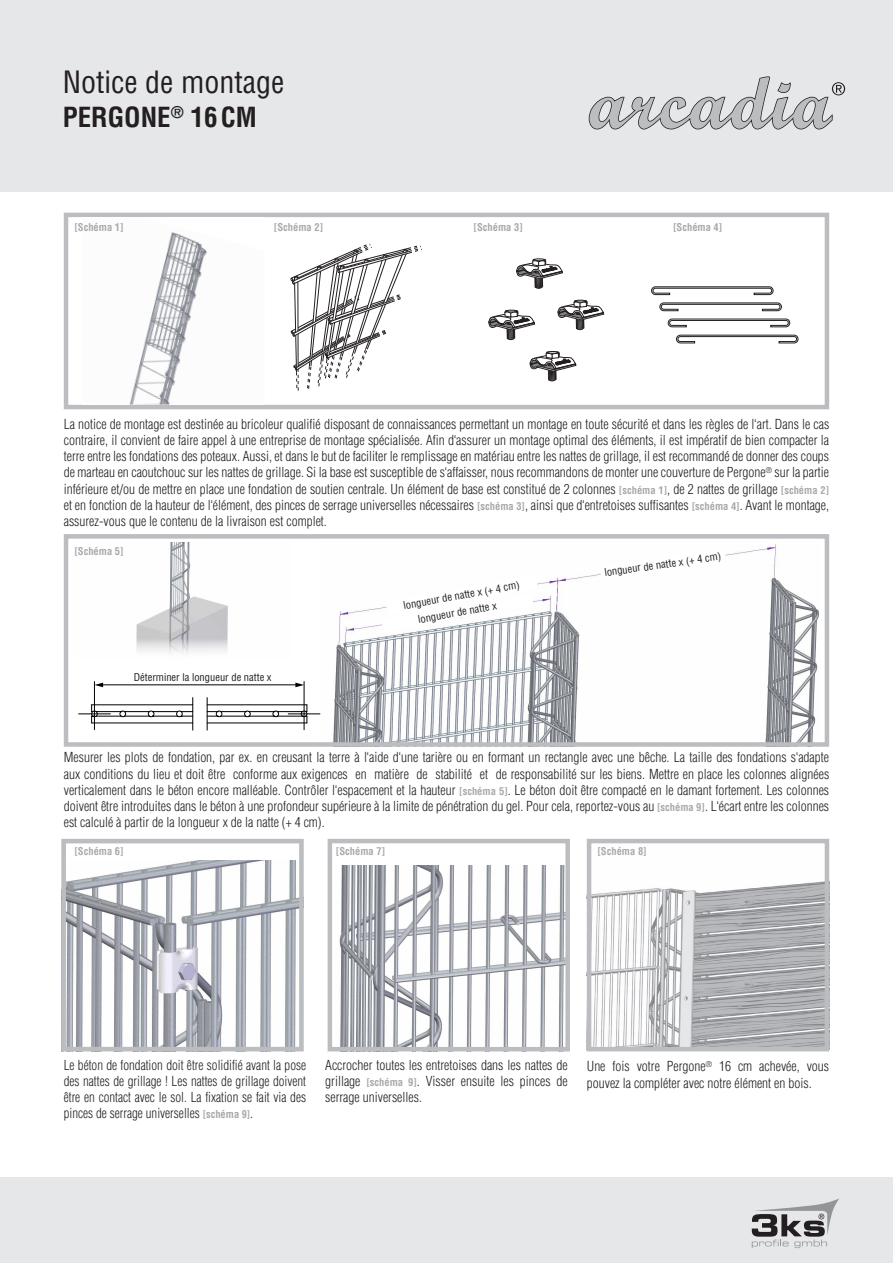
<style>
.page{position:relative;width:893px;height:1263px;background:#fff}
.page>*{position:absolute;margin:0;border:0;box-sizing:border-box;transform-origin:0 0}
.t1{font:condensed 30px "Helvetica LT Std";color:#231f20}
.t2{font:700 condensed 27px "Helvetica LT Std";color:#231f20}
.t3{font:300 condensed 13.5px/16.2px "Helvetica LT Std";color:#231f20;text-align:justify}
.t4{font:300 condensed 13.5px/16.2px "Helvetica LT Std";color:#231f20;text-align:justify;scale:.96 1}
.t5{font:condensed 12.75px "Helvetica Neue LT Std";color:#231f20}
.t6{font:condensed 10.5px/16.5px "Helvetica LT Std";color:#231f20}
.t7{font:700 condensed 10.5px "Helvetica LT Std";color:#a8a9ad}
.s1{font-weight:700;font-size:10.5px;color:#a8a9ad}
</style>
<div class="page">
<img style="left:339px;top:865px;width:226px;height:181px">
<div style="left:328px;top:839px;width:242px;height:212px;border:4px solid #bcbdc0"></div>
<div style="left:0;top:0;width:893px;height:191px;background:#e6e7e9"></div>
<div style="left:0;top:1178px;width:893px;height:85px;background:#e6e7e9"></div>
<svg style="left:752px;top:1198px;width:87px;height:50px"></svg>
<svg style="left:588px;top:76px;width:257px;height:54px"></svg>
<img style="left:67px;top:861px;width:231px;height:184px">
<div style="left:61px;top:839px;width:243px;height:212px;border:5px solid #bcbdc0"></div>
<div style="left:64px;top:213px;width:765px;height:196px;background:#fff;border:4px solid #bcbdc0"></div>
<svg style="left:291px;top:243px;width:131px;height:147px"></svg>
<svg style="left:651px;top:286px;width:123px;height:9px"></svg>
<svg style="left:659px;top:302px;width:123px;height:9px"></svg>
<svg style="left:668px;top:318px;width:122px;height:9px"></svg>
<svg style="left:676px;top:335px;width:123px;height:8px"></svg>
<img style="left:82px;top:217px;width:183px;height:188px">
<svg style="left:516px;top:259px;width:47px;height:30px"></svg>
<svg style="left:558px;top:300px;width:46px;height:30px"></svg>
<svg style="left:488px;top:310px;width:47px;height:30px"></svg>
<svg style="left:530px;top:351px;width:46px;height:30px"></svg>
<img style="left:136px;top:542px;width:92px;height:112px">
<img style="left:319px;top:544px;width:500px;height:198px">
<img style="left:592px;top:881px;width:232px;height:165px">
<div style="left:587px;top:839px;width:242px;height:212px;border:4px solid #bcbdc0"></div>
<hr style="left:102px;top:684px;width:195px;height:1px;background:#000001">
<svg style="left:295px;top:683px;width:9px;height:4px"></svg>
<svg style="left:95px;top:683px;width:8px;height:4px"></svg>
<hr style="left:192px;top:698px;width:1px;height:32px;background:#000001">
<hr style="left:207px;top:698px;width:1px;height:32px;background:#000001">
<hr style="left:79px;top:714px;width:31px;height:1px;background:#000001">
<hr style="left:94px;top:681px;width:1px;height:49px;background:#000001">
<hr style="left:288px;top:714px;width:32px;height:1px;background:#000001">
<hr style="left:304px;top:681px;width:1px;height:49px;background:#000001">
<hr style="left:92px;top:704px;width:101px;height:1px;background:#000001">
<hr style="left:92px;top:723px;width:101px;height:1px;background:#000001">
<svg style="left:91px;top:705px;width:102px;height:18px"></svg>
<hr style="left:207px;top:704px;width:100px;height:1px;background:#000001">
<hr style="left:207px;top:723px;width:100px;height:1px;background:#000001">
<svg style="left:207px;top:705px;width:101px;height:18px"></svg>
<svg style="left:381px;top:575px;width:157px;height:57px"></svg>
<svg style="left:600px;top:548px;width:126px;height:32px"></svg>
<div style="left:64px;top:534px;width:765px;height:213px;border:4px solid #bcbdc0"></div>
<h1 class="t1" style="left:63px;top:63px;width:223px">Notice de montage</h1>
<h2 class="t2" style="left:63px;top:101px;width:196px">PERGONE<sup>®</sup> 16CM</h2>
<p class="t7" style="left:74px;top:220px;width:51px">[Schéma 1]</p>
<p class="t7" style="left:673px;top:220px;width:51px">[Schéma 4]</p>
<p class="t7" style="left:274px;top:220px;width:51px">[Schéma 2]</p>
<p class="t7" style="left:474px;top:220px;width:51px">[Schéma 3]</p>
<p class="t3" style="left:64px;top:416px;width:767px">La notice de montage est destinée au bricoleur qualifié disposant de connaissances permettant un montage en toute sécurité et dans les règles de l‘art. Dans le cas contraire, il convient de faire appel à une entreprise de montage spécialisée. Afin d‘assurer un montage optimal des éléments, il est impératif de bien compacter la terre entre les fondations des poteaux. Aussi, et dans le but de faciliter le remplissage en matériau entre les nattes de grillage, il est recommandé de donner des coups de marteau en caoutchouc sur les nattes de grillage. Si la base est susceptible de s‘affaisser, nous recommandons de monter une couverture de Pergone<sup>®</sup> sur la partie inférieure et/ou de mettre en place une fondation de soutien centrale. Un élément de base est constitué de 2 colonnes <span class="s1">[schéma 1]</span>, de 2 nattes de grillage <span class="s1">[schéma 2] </span>et en fonction de la hauteur de l‘élément, des pinces de serrage universelles nécessaires <span class="s1">[schéma 3]</span>, ainsi que d‘entretoises suffisantes <span class="s1">[schéma 4]</span>. Avant le montage, assurez-vous que le contenu de la livraison est complet.</p>
<p class="t7" style="left:74px;top:545px;width:51px">[Schéma 5]</p>
<p class="t5" style="left:131px;top:670px;width:135px">Ermitteln der Mattenlänge ×</p>
<p class="t6" style="left:134px;top:668px;width:139px">Déterminer la longueur de natte x</p>
<p class="t6" style="left:414px;top:595px;width:107px;text-indent:-12px;rotate:-10deg">longueur de natte x (+ 4 cm) longueur de natte x</p>
<p class="t6" style="left:603px;top:564px;width:119px;rotate:-8deg">longueur de natte x (+ 4 cm)</p>
<p class="t3" style="left:64px;top:749px;width:767px">Mesurer les plots de fondation, par ex. en creusant la terre à l‘aide d‘une tarière ou en formant un rectangle avec une bêche. La taille des fondations s‘adapte aux conditions du lieu et doit être conforme aux exigences en matière de stabilité et de responsabilité sur les biens. Mettre en place les colonnes alignées verticalement dans le béton encore malléable. Contrôler l‘espacement et la hauteur <span class="s1">[schéma 5]</span>. Le béton doit être compacté en le damant fortement. Les colonnes doivent être introduites dans le béton à une profondeur supérieure à la limite de pénétration du gel. Pour cela, reportez-vous au <span class="s1">[schéma 9]</span>. L‘écart entre les colonnes est calculé à partir de la longueur x de la natte (+ 4 cm).</p>
<p class="t7" style="left:74px;top:844px;width:51px">[Schéma 6]</p>
<p class="t7" style="left:336px;top:844px;width:51px">[Schéma 7]</p>
<p class="t7" style="left:597px;top:844px;width:51px">[Schéma 8]</p>
<p class="t4" style="left:64px;top:1057px;width:254px">Le béton de fondation doit être solidifié avant la pose des nattes de grillage ! Les nattes de grillage doivent être en contact avec le sol. La fixation se fait via des pinces de serrage universelles <span class="s1">[schéma 9]</span>.</p>
<p class="t3" style="left:325px;top:1056px;width:244px">Accrocher toutes les entretoises dans les nattes de grillage <span class="s1">[schéma 9]</span>. Visser ensuite les pinces de serrage universelles.</p>
<p class="t3" style="left:587px;top:1058px;width:244px">Une fois votre Pergone<sup>®</sup> 16 cm achevée, vous pouvez la compléter avec notre élément en bois.</p>
</div>
